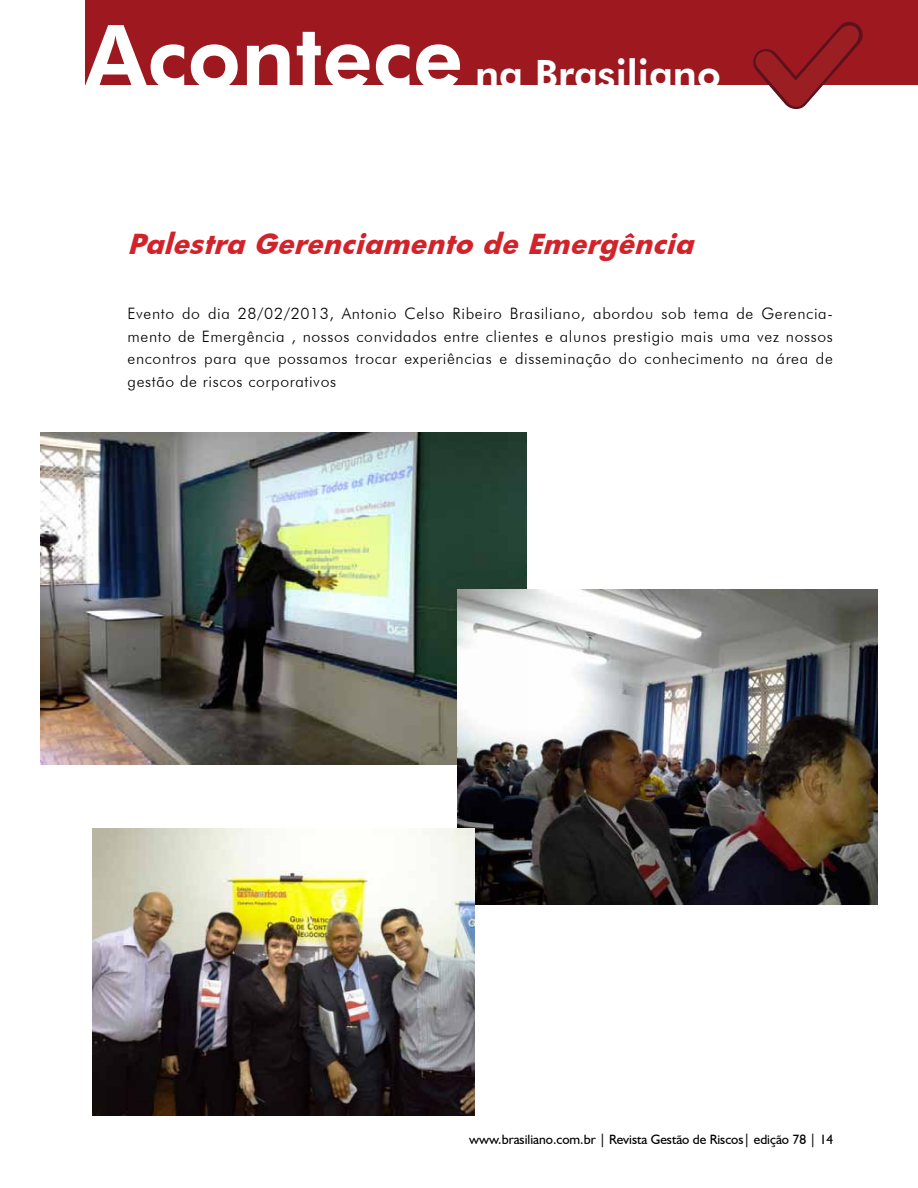
<style>
.page{position:relative;width:918px;height:1188px;background:#fff}
.page>*{position:absolute;margin:0;border:0;box-sizing:border-box;transform-origin:0 0}
.t1{font:800 87.75px "Futura BT";color:#fff}
.t2{font:800 39px "Futura BT";color:#fff}
.t3{font:italic 700 27px "Futura";color:#d2232a}
.t4{font:300 15.75px/22.5px "Futura BT";letter-spacing:.04em;color:#000;text-align:justify}
.t5{font:13.5px "Humanist 521 BT";color:#000}
</style>
<div class="page">
<div style="left:85px;top:0;width:833px;height:85px;background:#9d181f"></div>
<svg style="left:753px;top:22px;width:110px;height:88px"></svg>
<img style="left:40px;top:432px;width:486px;height:333px">
<img style="left:457px;top:590px;width:421px;height:314px">
<img style="left:92px;top:828px;width:383px;height:288px">
<h1 class="t1" style="left:85px;top:3px;width:380px">Acontece</h1>
<h2 class="t2" style="left:475px;top:50px;width:247px">na Brasiliano</h2>
<h3 class="t3" style="left:128px;top:225px;width:577px">Palestra Gerenciamento deEmergência</h3>
<p class="t4" style="left:128px;top:302px;width:707px">Evento do dia 28/02/2013, Antonio Celso Ribeiro Brasiliano, abordou sob tema de Gerencia&shy;mento de Emergência , nossos convidados entre clientes e alunos prestigio mais uma vez nossos encontros para que possamos trocar experiências e disseminação do conhecimento na área de gestão de riscos corporativos</p>
<p class="t5" style="left:469px;top:1131px;width:366px">www.brasiliano.com.br | Revista Gestão de Riscos| edição 78 | 14</p>
</div>
